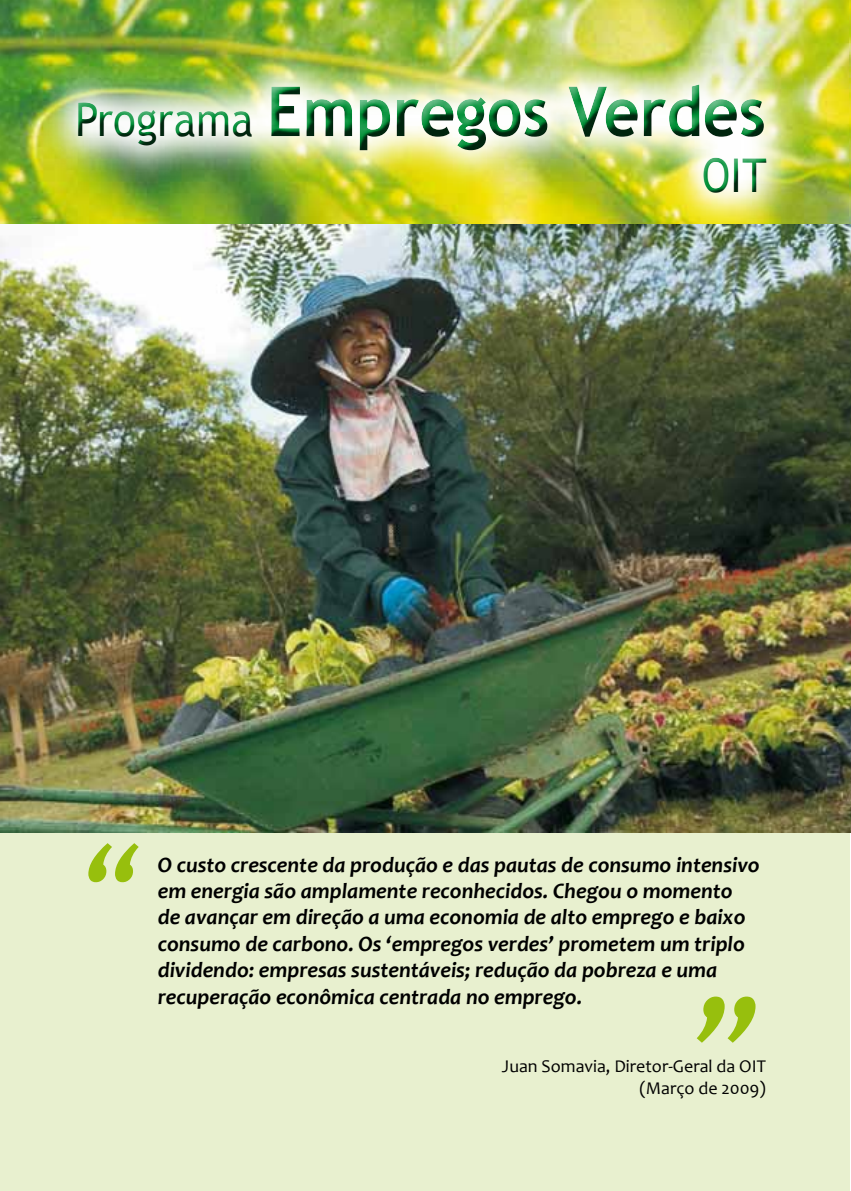
<style>
.page{position:relative;width:851px;height:1191px;background:#fff}
.page>*{position:absolute;margin:0;border:0;box-sizing:border-box;transform-origin:0 0}
.t1{font:italic 700 130px "Candara";color:#97bf0d}
.t2{font:italic 700 110px "Candara";color:#97bf0d}
.t3{font:700 69.2px "Trebuchet MS";color:#009037;scale:.91 1}
.t4{font:46.8px "Trebuchet MS";color:#009037;scale:.91 1}
.t5{font:italic 700 22px/26.4px "Candara";color:#000}
.t6{font:18px/21.6px "Candara";color:#000;text-align:right}
</style>
<div class="page">
<div style="left:0;top:683px;width:849px;height:508px;background:#e8f0cf"></div>
<img style="left:0;top:0;width:850px;height:832px">
<svg style="left:849px;top:0;width:1px;height:225px"></svg>
<img style="left:33px;top:39px;width:771px;height:191px">
<div style="left:63px;top:70px;width:714px;height:126px;background:#fff;opacity:.75"></div>
<div style="left:65px;top:73px;width:715px;height:132px;background:#000;opacity:.75"></div>
<h3 class="t4" style="left:75px;top:92px;width:197px">Programa</h3>
<h3 class="t3" style="left:267px;top:68px;width:550px">Empregos Verdes</h3>
<h3 class="t4" style="left:701px;top:148px;width:73px">OIT</h3>
<h2 class="t2" style="left:85px;top:818px;width:57px">“</h2>
<p class="t5" style="left:158px;top:851px;width:603px">O custo crescente da produção e das pautas de consumo intensivo em energia são amplamente reconhecidos. Chegou o momento de avançar em direção a uma economia de alto emprego e baixo consumo de carbono. Os ‘empregos verdes’ prometem um triplo dividendo: empresas sustentáveis; redução da pobreza e uma recuperação econômica centrada no emprego.</p>
<h1 class="t1" style="left:693px;top:966px;width:67px">”</h1>
<p class="t6" style="left:502px;top:1055px;width:265px">Juan Somavia, Diretor-Geral da OIT (Março de 2009)</p>
</div>
